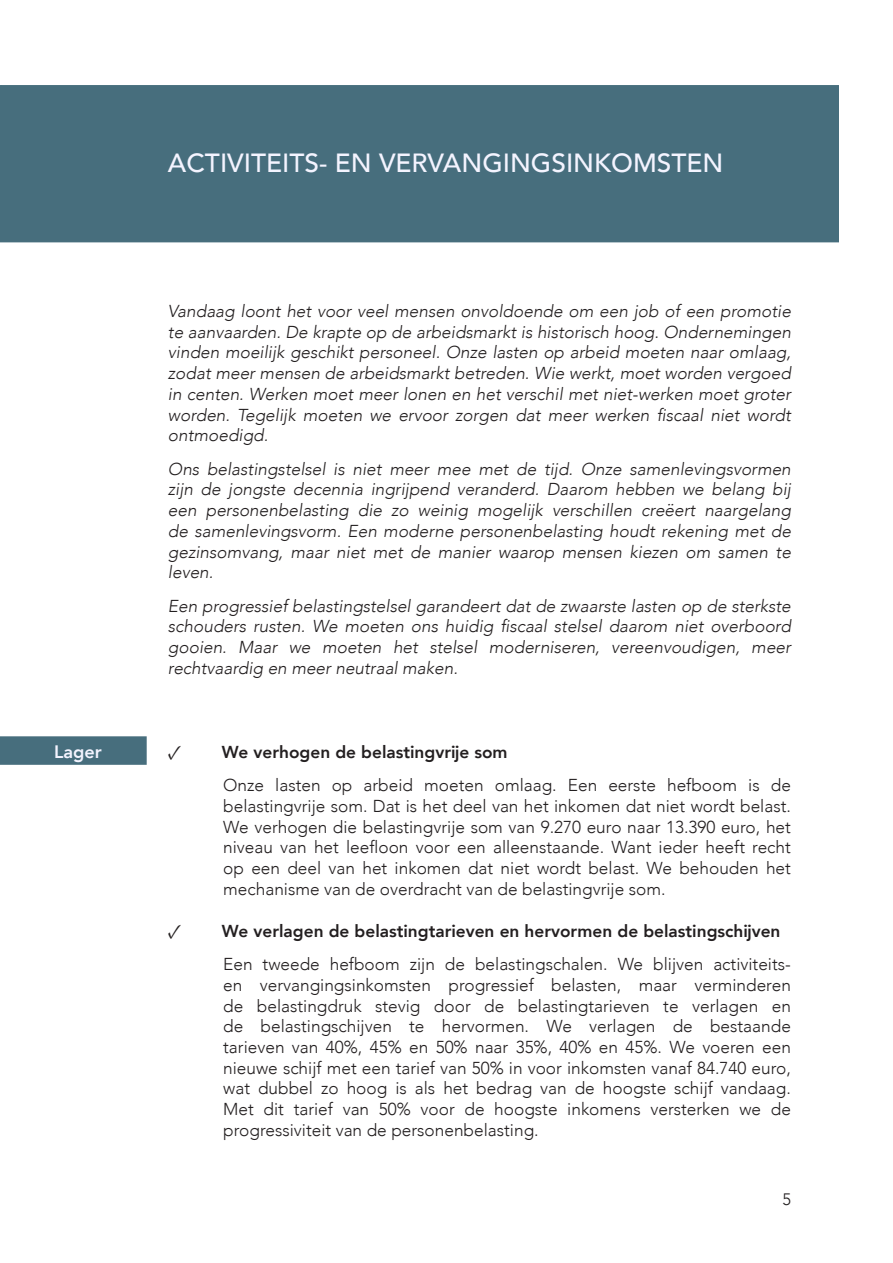
<style>
.page{position:relative;width:893px;height:1263px;background:#fff}
.page>*{position:absolute;margin:0;border:0;box-sizing:border-box;transform-origin:0 0}
.t1{font:500 26.25px "Avenir";color:#f4f4ff}
.lager{font:800 18px "Avenir";color:#f4f4ff}
.inleiding_hoofdstuk{font:italic 300 17.25px/20.7px "Avenir";color:#231f20;text-align:justify}
.t2{font:300 17.25px/20.7px "Avenir";color:#231f20;text-align:justify}
.t3{font:800 17.25px "Avenir";color:#231f20}
.t4{font:17.25px "Utopia Std Capt";color:#231f20}
.t5{font:300 16.5px "Avenir";color:#231f20}
</style>
<div class="page">
<div style="left:1px;top:86px;width:837px;height:156px;background:#476e7d"></div>
<div style="left:0;top:85px;width:839px;height:157px;border:2px solid #476e7d"></div>
<div style="left:1px;top:737px;width:145px;height:27px;background:#476e7d"></div>
<div style="left:0;top:736px;width:147px;height:29px;border:2px solid #476e7d"></div>
<p class="lager" style="left:54px;top:738px;width:49px">Lager</p>
<p class="t1" style="left:168px;top:140px;width:557px">ACTIVITEITS- EN VERVANGINGSINKOMSTEN</p>
<p class="inleiding_hoofdstuk" style="left:168px;top:301px;width:624px">Vandaag loont het voor veel mensen onvoldoende om een job of een promotie te aanvaarden. De krapte op de arbeidsmarkt is historisch hoog. Ondernemingen vinden moeilijk geschikt personeel. Onze lasten op arbeid moeten naar omlaag, zodat meer mensen de arbeidsmarkt betreden. Wie werkt, moet worden vergoed in centen. Werken moet meer lonen en het verschil met niet-werken moet groter worden. Tegelijk moeten we ervoor zorgen dat meer werken fiscaal niet wordt ontmoedigd.</p>
<p class="inleiding_hoofdstuk" style="left:168px;top:458px;width:624px">Ons belastingstelsel is niet meer mee met de tijd. Onze samenlevingsvormen zijn de jongste decennia ingrijpend veranderd. Daarom hebben we belang bij een personenbelasting die zo weinig mogelijk verschillen creëert naargelang de samenlevingsvorm. Een moderne personenbelasting houdt rekening met de gezinsomvang, maar niet met de manier waarop mensen kiezen om samen te leven.</p>
<p class="inleiding_hoofdstuk" style="left:168px;top:595px;width:624px">Een progressief belastingstelsel garandeert dat de zwaarste lasten op de sterkste schouders rusten. We moeten ons huidig fiscaal stelsel daarom niet overboord gooien. Maar we moeten het stelsel moderniseren, vereenvoudigen, meer rechtvaardig en meer neutraal maken.</p>
<p class="t4" style="left:168px;top:743px;width:15px">ċ</p>
<p class="t3" style="left:222px;top:738px;width:287px">We verhogen de belastingvrije som</p>
<p class="t2" style="left:223px;top:775px;width:569px">Onze lasten op arbeid moeten omlaag. Een eerste hefboom is de belastingvrije som. Dat is het deel van het inkomen dat niet wordt belast.<br>We verhogen die belastingvrije som van 9.270 euro naar 13.390 euro, het niveau van het leefloon voor een alleenstaande. Want ieder heeft recht op een deel van het inkomen dat niet wordt belast. We behouden het mechanisme van de overdracht van de belastingvrije som.</p>
<p class="t4" style="left:168px;top:922px;width:15px">ċ</p>
<p class="t3" style="left:222px;top:917px;width:560px">We verlagen de belastingtarieven en hervormen de belastingschijven</p>
<p class="t2" style="left:223px;top:954px;width:569px">Een tweede hefboom zijn de belastingschalen. We blijven activiteits&shy;en vervangingsinkomsten progressief belasten, maar verminderen de belastingdruk stevig door de belastingtarieven te verlagen en de belastingschijven te hervormen. We verlagen de bestaande tarieven van 40%, 45% en 50% naar 35%, 40% en 45%. We voeren een nieuwe schijf met een tarief van 50% in voor inkomsten vanaf 84.740 euro, wat dubbel zo hoog is als het bedrag van de hoogste schijf vandaag.<br>Met dit tarief van 50% voor de hoogste inkomens versterken we de progressiviteit van de personenbelasting.</p>
<p class="t5" style="left:782px;top:1189px;width:10px">5</p>
</div>
